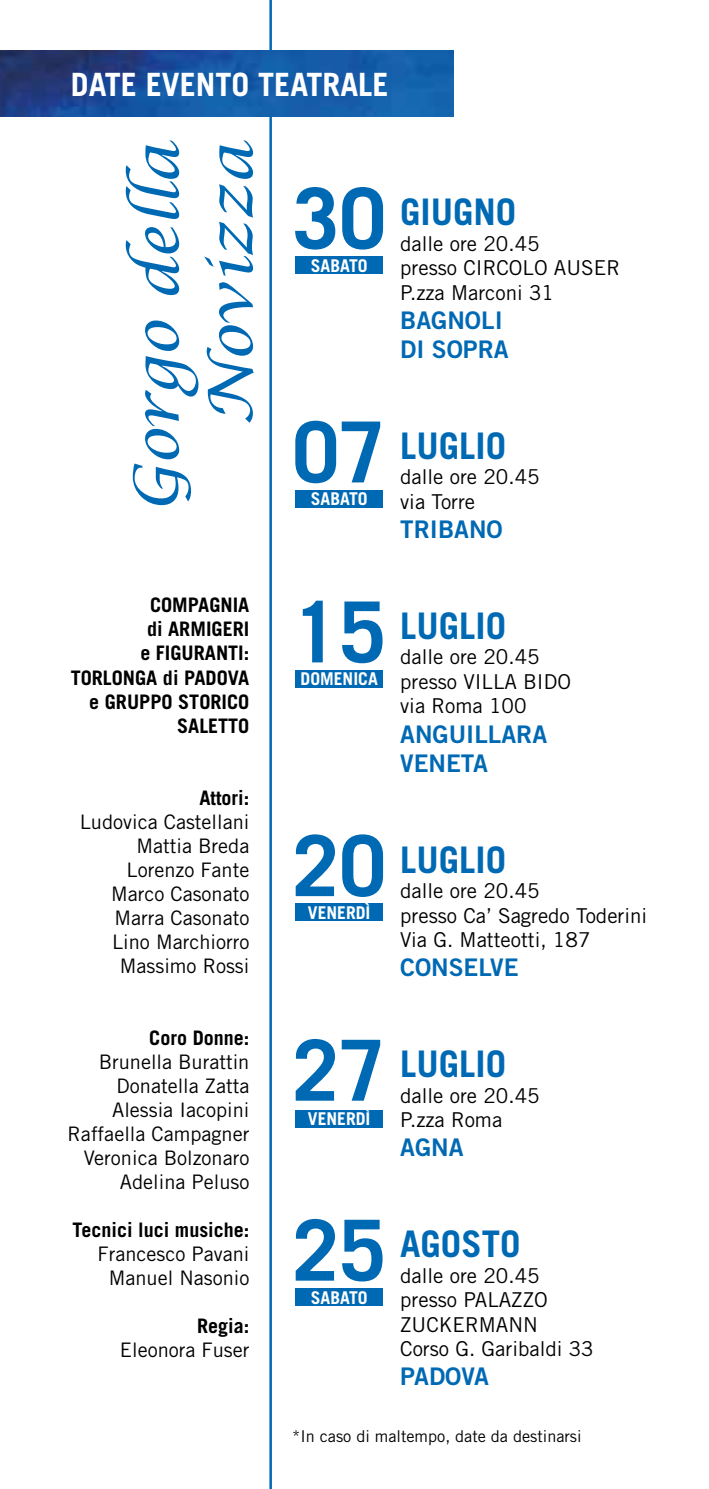
<style>
.page{position:relative;width:709px;height:1489px;background:#fff}
.page>*{position:absolute;margin:0;border:0;box-sizing:border-box;transform-origin:0 0}
.t1{font:700 84.25px "Trade Gothic";color:#0069b4}
.t2{font:italic 61.5px/73.8px "Lucida Calligraphy";letter-spacing:-.005em;color:#0069b4;text-align:right}
.t3{font:700 36.75px "Trade Gothic";color:#0069b4}
.t4{font:700 32px "Trade Gothic";color:#fff}
.t5{font:24.25px/29.2px "Trade Gothic Bold Two";color:#0069b4}
.t6{font:20.5px/24.5px "Trade Gothic";color:#000}
.t7{font:20px/24px "Trade Gothic";color:#000;text-align:right}
.t8{font:700 20px/24px "Trade Gothic";color:#000;text-align:right}
.t9{font:700 17.5px "Trade Gothic";color:#fff}
.t10{font:16.25px "Trade Gothic";color:#000}
</style>
<div class="page">
<hr style="left:269px;top:0;width:3px;height:1488px;background:#0069b4">
<div style="left:295px;top:256px;width:88px;height:17px;background:#0069b4"></div>
<div style="left:295px;top:490px;width:88px;height:17px;background:#0069b4"></div>
<div style="left:295px;top:670px;width:88px;height:17px;background:#0069b4"></div>
<div style="left:295px;top:903px;width:88px;height:17px;background:#0069b4"></div>
<div style="left:295px;top:1110px;width:88px;height:17px;background:#0069b4"></div>
<div style="left:295px;top:1288px;width:88px;height:17px;background:#0069b4"></div>
<img style="left:0;top:50px;width:454px;height:67px">
<h3 class="t4" style="left:71px;top:65px;width:319px">DATE EVENTO TEATRALE</h3>
<h2 class="t2" style="left:122px;top:512px;width:373px;rotate:-90deg">Gorgo della<br>Novizza</h2>
<h1 class="t1" style="left:292px;top:167px;width:95px">30</h1>
<p class="t9" style="left:311px;top:255px;width:58px">SABATO</p>
<h3 class="t3" style="left:400px;top:189px;width:118px">GIUGNO</h3>
<p class="t6" style="left:400px;top:231px;width:221px">dalle ore 20.45<br>presso CIRCOLO AUSER<br>P.zza Marconi 31</p>
<p class="t5" style="left:400px;top:305px;width:110px">BAGNOLI<br>DI SOPRA</p>
<h1 class="t1" style="left:292px;top:400px;width:95px">07</h1>
<p class="t9" style="left:311px;top:488px;width:58px">SABATO</p>
<h3 class="t3" style="left:400px;top:423px;width:107px">LUGLIO</h3>
<p class="t6" style="left:400px;top:464px;width:141px">dalle ore 20.45 via Torre</p>
<p class="t5" style="left:400px;top:514px;width:104px">TRIBANO</p>
<p class="t8" style="left:71px;top:593px;width:180px">COMPAGNIA<br>di ARMIGERI<br>e FIGURANTI:<br>TORLONGA di PADOVA e GRUPPO STORICO<br>SALETTO</p>
<p class="t8" style="left:199px;top:785px;width:52px">Attori:</p>
<p class="t7" style="left:80px;top:809px;width:171px">Ludovica Castellani<br>Mattia Breda<br>Lorenzo Fante<br>Marco Casonato<br>Marra Casonato<br>Lino Marchiorro<br>Massimo Rossi</p>
<p class="t8" style="left:149px;top:1025px;width:102px">Coro Donne:</p>
<p class="t7" style="left:68px;top:1049px;width:183px">Brunella Burattin<br>Donatella Zatta<br>Alessia Iacopini<br>Raffaella Campagner<br>Veronica Bolzonaro<br>Adelina Peluso</p>
<p class="t8" style="left:73px;top:1217px;width:178px">Tecnici luci musiche:</p>
<p class="t7" style="left:98px;top:1241px;width:153px;text-align:center">Francesco Pavani<br>Manuel Nasonio</p>
<p class="t8" style="left:197px;top:1313px;width:54px">Regia:</p>
<p class="t7" style="left:120px;top:1337px;width:131px">Eleonora Fuser</p>
<h1 class="t1" style="left:292px;top:580px;width:95px">15</h1>
<p class="t9" style="left:300px;top:668px;width:79px">DOMENICA</p>
<h3 class="t3" style="left:400px;top:603px;width:107px">LUGLIO</h3>
<p class="t6" style="left:400px;top:644px;width:172px">dalle ore 20.45 presso VILLA BIDO via Roma 100</p>
<p class="t5" style="left:400px;top:719px;width:149px">ANGUILLARA<br>VENETA</p>
<h1 class="t1" style="left:292px;top:814px;width:95px">20</h1>
<p class="t9" style="left:308px;top:902px;width:64px">VENERDÌ</p>
<h3 class="t3" style="left:400px;top:837px;width:107px">LUGLIO</h3>
<p class="t6" style="left:400px;top:878px;width:248px">dalle ore 20.45<br>presso Ca’ Sagredo Toderini<br>Via G. Matteotti, 187</p>
<p class="t5" style="left:400px;top:952px;width:120px">CONSELVE</p>
<h1 class="t1" style="left:292px;top:1018px;width:95px">27</h1>
<p class="t9" style="left:308px;top:1108px;width:64px">VENERDÌ</p>
<h3 class="t3" style="left:400px;top:1041px;width:107px">LUGLIO</h3>
<p class="t6" style="left:400px;top:1082px;width:141px">dalle ore 20.45<br>P.zza Roma</p>
<p class="t5" style="left:400px;top:1132px;width:65px">AGNA</p>
<h1 class="t1" style="left:292px;top:1198px;width:95px">25</h1>
<p class="t9" style="left:311px;top:1286px;width:58px">SABATO</p>
<h3 class="t3" style="left:400px;top:1221px;width:122px">AGOSTO</h3>
<p class="t6" style="left:400px;top:1262px;width:195px">dalle ore 20.45 presso PALAZZO<br>ZUCKERMANN<br>Corso G. Garibaldi 33</p>
<p class="t5" style="left:400px;top:1361px;width:90px">PADOVA</p>
<p class="t10" style="left:292px;top:1425px;width:291px">*In caso di maltempo, date da destinarsi</p>
</div>
